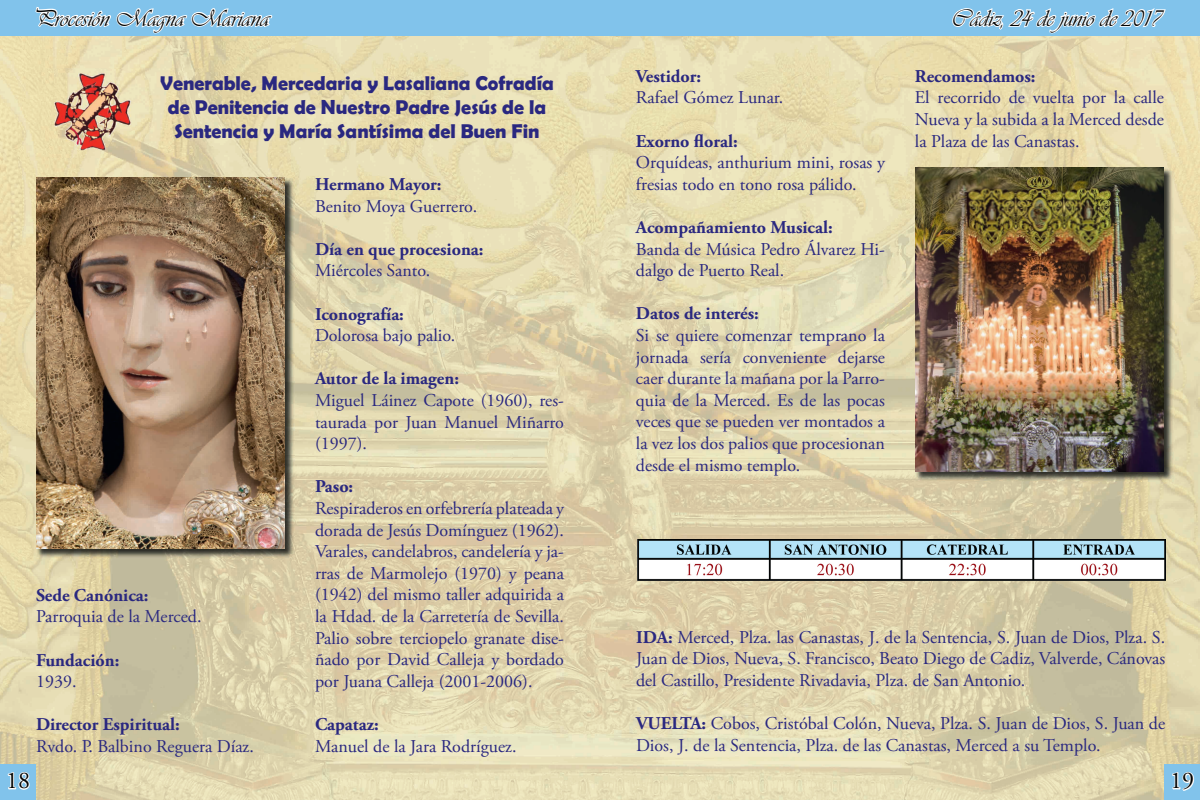
<style>
.page{position:relative;width:1200px;height:800px;background:#fff}
.page>*{position:absolute;margin:0;border:0;box-sizing:border-box;transform-origin:0 0}
.t1{font:24px "Vivaldi";color:#030505}
.t2{font:24px "Adobe Garamond Pro";color:#030505}
.t3{font:700 20px/24px "Berlin Sans FB Demi";color:#2a2880;text-align:center}
.t4{font:18px/21.6px "Adobe Garamond Pro";color:#2a2880;text-align:justify}
.t5{font:700 18px "Adobe Garamond Pro";color:#2a2880}
.s1{font-weight:700}
</style>
<div class="page">
<img style="left:0;top:36px;width:1200px;height:764px">
<img style="left:0;top:764px;width:36px;height:36px">
<img style="left:1164px;top:764px;width:36px;height:36px">
<svg style="left:7px;top:771px;width:24px;height:20px"></svg>
<svg style="left:1171px;top:771px;width:24px;height:21px"></svg>
<svg style="left:34px;top:2px;width:241px;height:57px"></svg>
<svg style="left:949px;top:5px;width:218px;height:42px"></svg>
<img style="left:50px;top:69px;width:84px;height:89px">
<img style="left:36px;top:178px;width:258px;height:381px">
<img style="left:36px;top:178px;width:249px;height:371px">
<img style="left:915px;top:168px;width:258px;height:314px">
<img style="left:915px;top:168px;width:249px;height:304px">
<img style="left:637px;top:539px;width:528px;height:41px">
<h1 class="t1" style="left:32px;top:4px;width:238px">Procesión Magna Mariana</h1>
<h1 class="t1" style="left:952px;top:4px;width:211px">Cádiz, 24 de junio de 2017</h1>
<p class="t3" style="left:160px;top:71px;width:395px">Venerable, Mercedaria y Lasaliana Cofradía de Penitencia de Nuestro Padre Jesús de la<br>Sentencia y María Santísima del Buen Fin</p>
<p class="t5" style="left:36px;top:585px;width:114px">Sede Canónica:</p>
<p class="t4" style="left:36px;top:606px;width:167px">Parroquia de la Merced.</p>
<p class="t5" style="left:36px;top:649px;width:85px">Fundación:</p>
<p class="t4" style="left:36px;top:671px;width:42px">1939.</p>
<p class="t5" style="left:36px;top:714px;width:145px">Director Espiritual:</p>
<p class="t4" style="left:36px;top:736px;width:219px">Rvdo. P. Balbino Reguera Díaz.</p>
<p class="t5" style="left:315px;top:174px;width:128px">Hermano Mayor:</p>
<p class="t4" style="left:315px;top:196px;width:164px">Benito Moya Guerrero.</p>
<p class="t5" style="left:315px;top:239px;width:170px">Día en que procesiona:</p>
<p class="t4" style="left:315px;top:261px;width:117px">Miércoles Santo.</p>
<p class="t5" style="left:315px;top:303px;width:90px">Iconografía:</p>
<p class="t4" style="left:315px;top:325px;width:142px">Dolorosa bajo palio.</p>
<p class="t5" style="left:315px;top:368px;width:146px">Autor de la imagen:</p>
<p class="t4" style="left:315px;top:390px;width:250px">Miguel Láinez Capote (1960), res&shy;taurada por Juan Manuel Miñarro (1997).</p>
<p class="t5" style="left:315px;top:476px;width:40px">Paso:</p>
<p class="t4" style="left:315px;top:498px;width:251px">Respiraderos en orfebrería plateada y dorada de Jesús Domínguez (1962).<br>Varales, candelabros, candelería y ja&shy;rras de Marmolejo (1970) y peana (1942) del mismo taller adquirida a la Hdad. de la Carretería de Sevilla.<br>Palio sobre terciopelo granate dise&shy;ñado por David Calleja y bordado por Juana Calleja (2001-2006).</p>
<p class="t5" style="left:315px;top:714px;width:65px">Capataz:</p>
<p class="t4" style="left:315px;top:736px;width:203px">Manuel de la Jara Rodríguez.</p>
<p class="t5" style="left:636px;top:66px;width:67px">Vestidor:</p>
<p class="t4" style="left:636px;top:88px;width:149px">Rafael Gómez Lunar.</p>
<p class="t5" style="left:636px;top:131px;width:103px">Exorno floral:</p>
<p class="t4" style="left:636px;top:152px;width:251px">Orquídeas, anthurium mini, rosas y fresias todo en tono rosa pálido.</p>
<p class="t5" style="left:636px;top:217px;width:198px">Acompañamiento Musical:</p>
<p class="t4" style="left:636px;top:239px;width:250px">Banda de Música Pedro Álvarez Hi&shy;dalgo de Puerto Real.</p>
<p class="t5" style="left:636px;top:303px;width:124px">Datos de interés:</p>
<p class="t4" style="left:636px;top:325px;width:251px">Si se quiere comenzar temprano la jornada sería conveniente dejarse caer durante la mañana por la Parro&shy;quia de la Merced. Es de las pocas veces que se pueden ver montados a la vez los dos palios que procesionan desde el mismo templo.</p>
<p class="t5" style="left:915px;top:66px;width:122px">Recomendamos:</p>
<p class="t4" style="left:915px;top:87px;width:251px">El recorrido de vuelta por la calle Nueva y la subida a la Merced desde la Plaza de las Canastas.</p>
<p class="t4" style="left:636px;top:627px;width:531px"><span class="s1">IDA:</span> Merced, Plza. las Canastas, J. de la Sentencia, S. Juan de Dios, Plza. S.<br>Juan de Dios, Nueva, S. Francisco, Beato Diego de Cadiz, Valverde, Cánovas del Castillo, Presidente Rivadavia, Plza. de San Antonio.</p>
<p class="t4" style="left:636px;top:713px;width:531px"><span class="s1">VUELTA:</span> Cobos, Cristóbal Colón, Nueva, Plza. S. Juan de Dios, S. Juan de<br>Dios, J. de la Sentencia, Plza. de las Canastas, Merced a su Templo.</p>
<h1 class="t2" style="left:6px;top:766px;width:25px">18</h1>
<h1 class="t2" style="left:1170px;top:766px;width:25px">19</h1>
</div>
